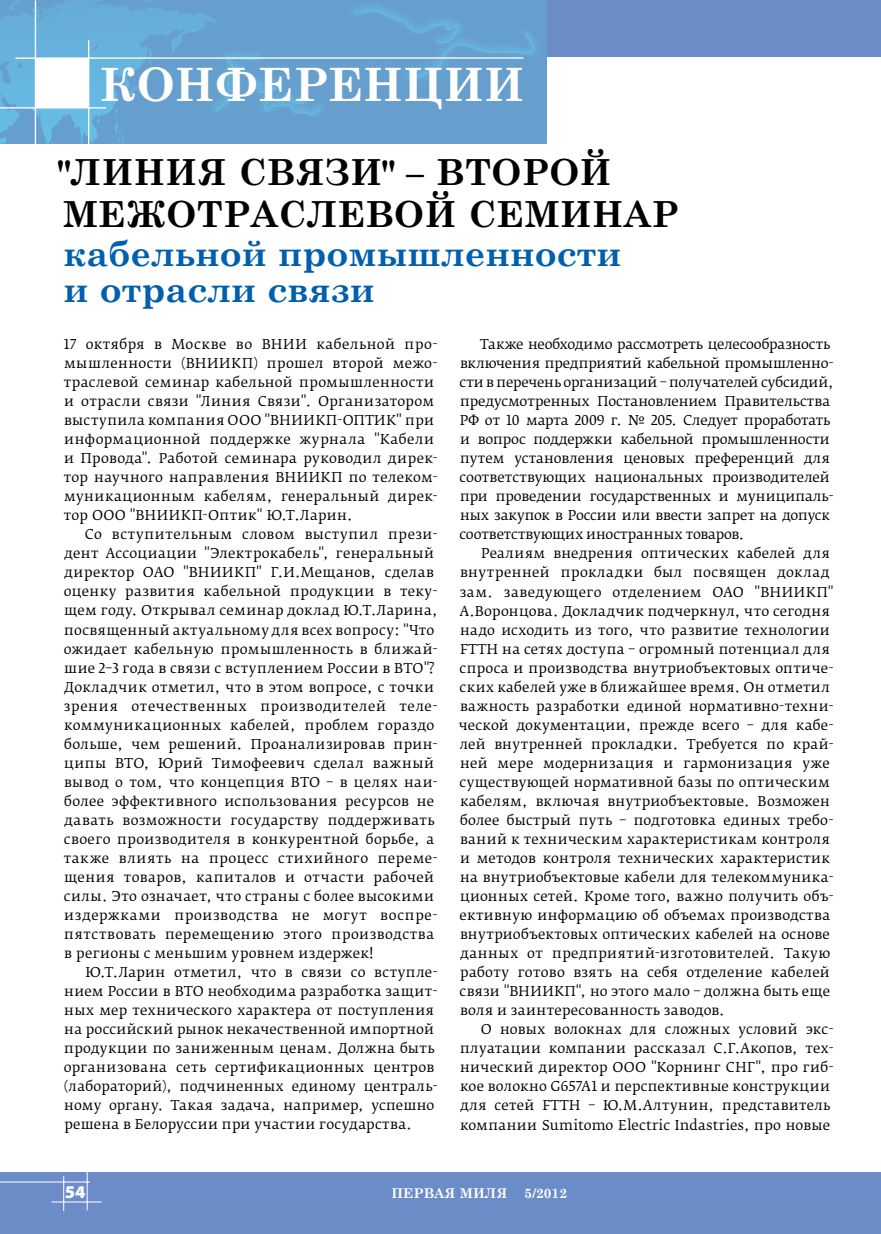
<style>
.page{position:relative;width:881px;height:1234px;background:#fff}
.page>*{position:absolute;margin:0;border:0;box-sizing:border-box;transform-origin:0 0}
.t1{font:700 45.9px "Century Schoolbook";color:#fff}
.t2{font:700 36px/42px "Century Schoolbook";letter-spacing:.01em;color:#000}
.t3{font:700 36px/36px "Century Schoolbook";color:#005fae}
.t4{font:900 18px "Myriad Pro";color:#fff}
.t5{font:13.5px/19px "Fedra Serif B Pro";letter-spacing:.02em;color:#000}
.t6{font:13.5px/19px "Fedra Serif B Pro";letter-spacing:-.005em;color:#000}
.t7{font:700 13.5px "Century Schoolbook";color:#fff}
</style>
<div class="page">
<div style="left:0;top:0;width:880px;height:57px;background:#6c8cc8"></div>
<div style="left:0;top:1172px;width:880px;height:61px;background:#6c8cc8"></div>
<hr style="left:51px;top:1201px;width:50px;height:1px;background:#fff">
<hr style="left:87px;top:1171px;width:1px;height:39px;background:#fff">
<hr style="left:63px;top:1175px;width:1px;height:35px;background:#fff">
<hr style="left:0;top:1181px;width:90px;height:1px;background:#fff">
<svg style="left:0;top:0;width:196px;height:144px;background:#66aad6"></svg>
<img style="left:49px;top:0;width:105px;height:13px">
<div style="left:196px;top:0;width:348px;height:144px;background:#669fce"></div>
<svg style="left:212px;top:6px;width:323px;height:138px;background:#669fce"></svg>
<hr style="left:35px;top:0;width:1px;height:144px;background:#fff">
<hr style="left:0;top:107px;width:106px;height:1px;background:#fff">
<hr style="left:88px;top:40px;width:1px;height:104px;background:#fff">
<div style="left:36px;top:58px;width:53px;height:50px;background:#fff"></div>
<hr style="left:15px;top:57px;width:508px;height:2px;background:#fff">
<h1 class="t1" style="left:99px;top:49px;width:426px">КОНФЕРЕНЦИИ</h1>
<h2 class="t2" style="left:58px;top:149px;width:622px">"Линия Связи" – второй межотраслевой семинар</h2>
<h2 class="t3" style="left:63px;top:233px;width:559px">кабельной промышленности и отрасли связи</h2>
<p class="t5" style="left:64px;top:334px;width:375px">17 октября в Москве во ВНИИ кабельной про&shy;мышленности (ВНИИКП) прошел второй межо&shy;траслевой семинар кабельной промышленности и отрасли связи "Линия Связи". Организатором выступила компания ООО "ВНИИКП-ОПТИК" при информационной поддержке журнала "Кабели и Провода". Работой семинара руководил дирек&shy;тор научного направления ВНИИКП по телеком&shy;муникационным кабелям, генеральный дирек&shy;тор ООО "ВНИИКП-Оптик" Ю.Т.Ларин.</p>
<p class="t5" style="left:64px;top:525px;width:375px;text-indent:21px">Со вступительным словом выступил прези&shy;дент Ассоциации "Электрокабель", генеральный директор ОАО "ВНИИКП" Г.И.Мещанов, сделав оценку развития кабельной продукции в теку&shy;щем году. Открывал семинар доклад Ю.Т.Ларина, посвященный актуальному для всех вопросу: "Что ожидает кабельную промышленность в ближай&shy;шие 2–3 года в связи с вступлением России в ВТО"?<br>Докладчик отметил, что в этом вопросе, с точки зрения отечественных производителей теле&shy;коммуникационных кабелей, проблем гораздо больше, чем решений. Проанализировав прин&shy;ципы ВТО, Юрий Тимофеевич сделал важный вывод о том, что концепция ВТО – в целях наи&shy;более эффективного использования ресурсов не давать возможности государству поддерживать своего производителя в конкурентной борьбе, а также влиять на процесс стихийного переме&shy;щения товаров, капиталов и отчасти рабочей силы. Это означает, что страны с более высокими издержками производства не могут воспре&shy;пятствовать перемещению этого производства в регионы с меньшим уровнем издержек!</p>
<p class="t5" style="left:64px;top:962px;width:375px;text-indent:22px">Ю.Т.Ларин отметил, что в связи со вступле&shy;нием России в ВТО необходима разработка защит&shy;ных мер технического характера от поступления на российский рынок некачественной импортной продукции по заниженным ценам. Должна быть организована сеть сертификационных центров (лабораторий), подчиненных единому централь&shy;ному органу. Такая задача, например, успешно решена в Белоруссии при участии государства.</p>
<p class="t6" style="left:459px;top:335px;width:375px;text-indent:21px">Также необходимо рассмотреть целесообразность включения предприятий кабельной промышленно&shy;сти в перечень организаций – получателей субсидий, предусмотренных Постановлением Правительства РФ от 10 марта 2009 г. № 205. Следует проработать и вопрос поддержки кабельной промышленности путем установления ценовых преференций для соответствующих национальных производителей при проведении государственных и муниципаль&shy;ных закупок в России или ввести запрет на допуск соответствующих иностранных товаров.</p>
<p class="t5" style="left:458px;top:544px;width:376px;text-indent:22px">Реалиям внедрения оптических кабелей для внутренней прокладки был посвящен доклад зам. заведующего отделением ОАО "ВНИИКП" А.Воронцова. Докладчик подчеркнул, что сегодня надо исходить из того, что развитие технологии FTTH на сетях доступа – огромный потенциал для спроса и производства внутриобъектовых оптиче&shy;ских кабелей уже в ближайшее время. Он отметил важность разработки единой нормативно-техни&shy;ческой документации, прежде всего – для кабе&shy;лей внутренней прокладки. Требуется по край&shy;ней мере модернизация и гармонизация уже существующей нормативной базы по оптическим кабелям, включая внутриобъектовые. Возможен более быстрый путь – подготовка единых требо&shy;ваний к техническим характеристикам контроля и методов контроля технических характеристик на внутриобъектовые кабели для телекоммуника&shy;ционных сетей. Кроме того, важно получить объ&shy;ективную информацию об объемах производства внутриобъектовых оптических кабелей на основе данных от предприятий-изготовителей. Такую работу готово взять на себя отделение кабелей связи "ВНИИКП", но этого мало – должна быть еще воля и заинтересованность заводов.</p>
<p class="t5" style="left:460px;top:1019px;width:375px;text-indent:21px">О новых волокнах для сложных условий экс&shy;плуатации компании рассказал С.Г.Акопов, тех&shy;нический директор ООО "Корнинг СНГ", про гиб&shy;кое волокно G657А1 и перспективные конструкции для сетей FTTH – Ю.М.Алтунин, представитель компании Sumitomo Electric Indastries, про новые</p>
<h3 class="t4" style="left:65px;top:1179px;width:22px">54</h3>
<p class="t7" style="left:391px;top:1181px;width:117px">ПЕРВАЯ МИЛЯ</p>
<p class="t7" style="left:524px;top:1181px;width:44px">5/2012</p>
</div>
